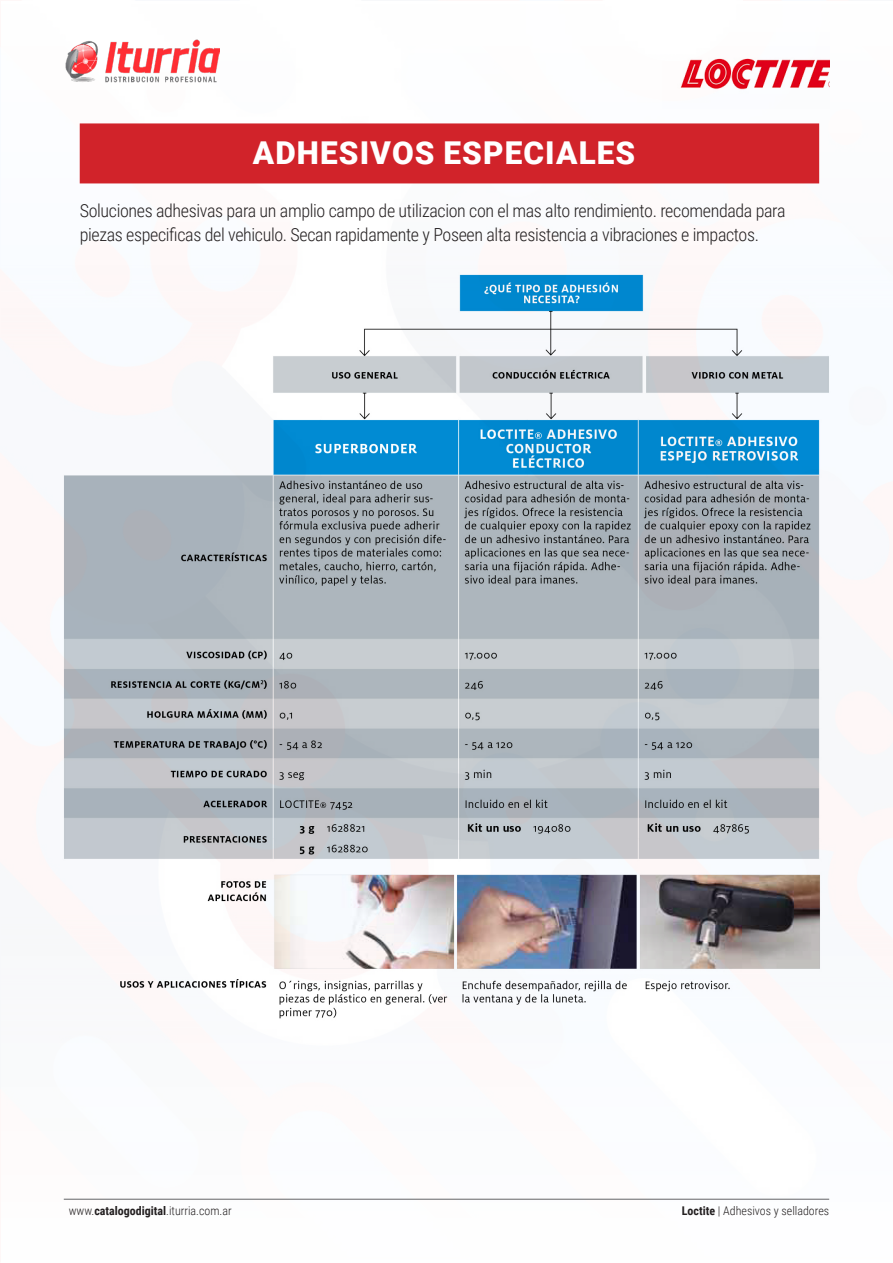
<style>
.page{position:relative;width:893px;height:1263px;background:#fff}
.page>*{position:absolute;margin:0;border:0;box-sizing:border-box;transform-origin:0 0}
.t1{font:900 31.5px "Roboto";letter-spacing:.035em;color:#fff}
.t2{font:300 18px/24px "Roboto Condensed";letter-spacing:-.02em;color:#231f20}
.t3{font:300 12px "Roboto Condensed";color:#231f20}
.s1{font-weight:700}
</style>
<div class="page">
<hr style="left:64px;top:1199px;width:765px;height:1px;background:#636366">
<img style="left:680px;top:58px;width:149px;height:32px">
<img style="left:65px;top:39px;width:155px;height:44px">
<img style="left:63px;top:274px;width:767px;height:925px">
<div style="left:80px;top:123px;width:739px;height:60px;background:#d1232a"></div>
<p class="t1" style="left:253px;top:131px;width:384px">ADHESIVOS ESPECIALES</p>
<p class="t2" style="left:80px;top:197px;width:707px">Soluciones adhesivas para un amplio campo de utilizacion con el mas alto rendimiento. recomendada para piezas especificas del vehiculo. Secan rapidamente y Poseen alta resistencia a vibraciones e impactos.</p>
<p class="t3" style="left:69px;top:1202px;width:165px">www.<span class="s1">catalogodigital</span>.iturria.com.ar</p>
<p class="t3" style="left:682px;top:1202px;width:149px"><span class="s1">Loctite</span> | Adhesivos y selladores</p>
</div>
